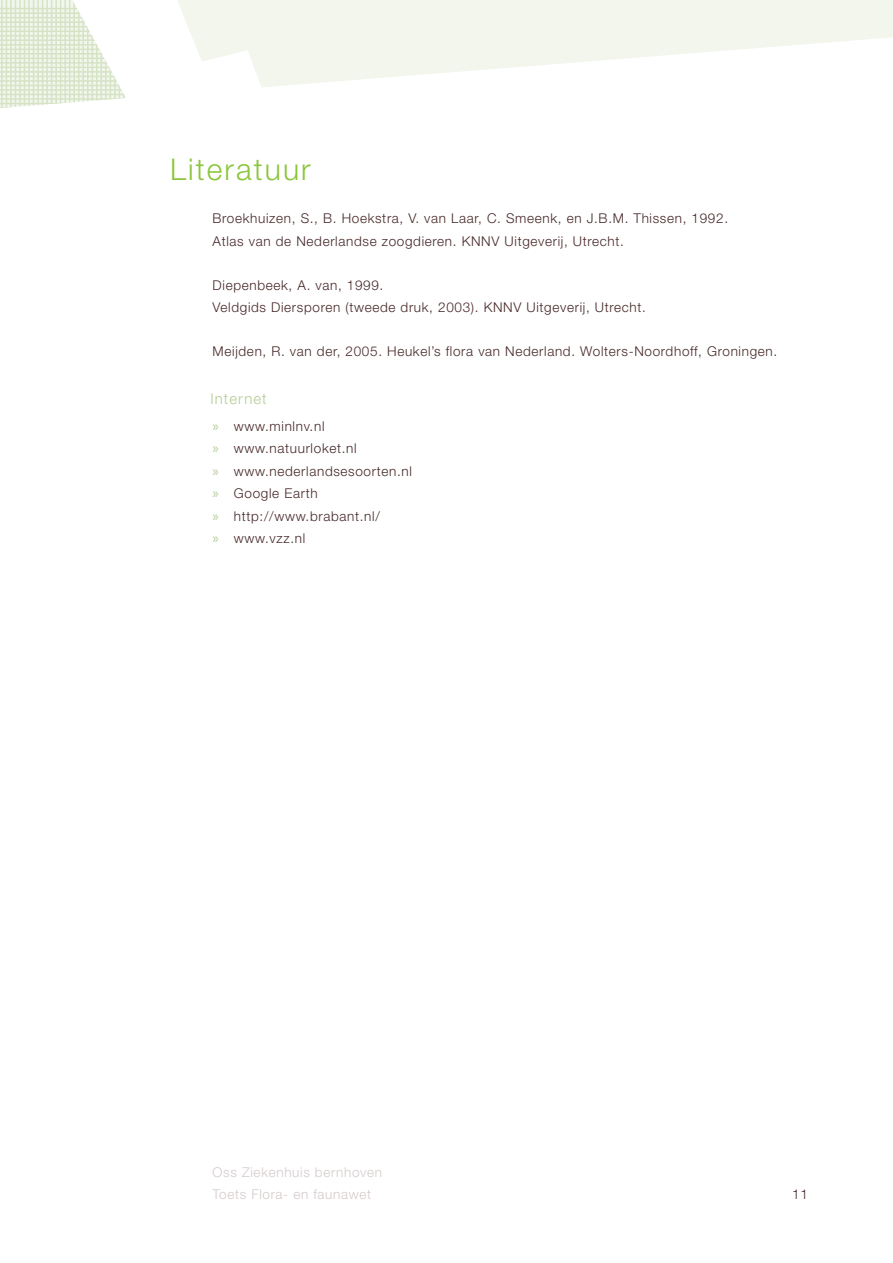
<style>
.page{position:relative;width:893px;height:1263px;background:#fff}
.page>*{position:absolute;margin:0;border:0;box-sizing:border-box;transform-origin:0 0}
.t1{font:300 30px "Helvetica Neue LT Pro";letter-spacing:.07em;color:#8bc63e}
.t2{font:300 15px "Helvetica Neue LT Pro";letter-spacing:.07em;color:#b4cc95}
.t3{font:15px/22.5px "Myriad Pro";color:#b4cc95;text-align:justify}
.lijst{font:300 13.5px/22.5px "Helvetica Neue LT Pro";letter-spacing:.05em;color:#472829}
.t4{font:300 13.5px/22.5px "Helvetica Neue LT Pro";letter-spacing:.05em;color:#d6caca}
</style>
<div class="page">
<svg style="left:177px;top:0;width:716px;height:87px;fill:#f2f6ec"></svg>
<svg style="left:0;top:0;width:126px;height:108px"></svg>
<p class="t1" style="left:170px;top:150px;width:142px">Literatuur</p>
<p class="lijst" style="left:213px;top:207px;width:517px">Broekhuizen, S., B. Hoekstra, V. van Laar, C. Smeenk, en J.B.M. Thissen, 1992.<br>Atlas van de Nederlandse zoogdieren. KNNV Uitgeverij, Utrecht.</p>
<p class="lijst" style="left:213px;top:273px;width:435px">Diepenbeek, A. van, 1999.<br>Veldgids Diersporen (tweede druk, 2003). KNNV Uitgeverij, Utrecht.</p>
<p class="lijst" style="left:213px;top:339px;width:566px">Meijden, R. van der, 2005. Heukel’s flora van Nederland. Wolters-Noordhoff, Groningen.</p>
<p class="t2" style="left:210px;top:389px;width:58px">Internet</p>
<p class="lijst" style="left:234px;top:414px;width:92px">www.minlnv.nl</p>
<p class="lijst" style="left:234px;top:437px;width:124px">www.natuurloket.nl</p>
<p class="lijst" style="left:234px;top:459px;width:179px">www.nederlandsesoorten.nl</p>
<p class="lijst" style="left:234px;top:482px;width:85px">Google Earth</p>
<p class="lijst" style="left:234px;top:504px;width:147px">http://www.brabant.nl/</p>
<p class="lijst" style="left:234px;top:527px;width:73px">www.vzz.nl</p>
<p class="t3" style="left:213px;top:414px;width:8px">» » » » » »</p>
<p class="t4" style="left:213px;top:1160px;width:171px">Oss Ziekenhuis bernhoven<br>Toets Flora- en faunawet</p>
<p class="lijst" style="left:792px;top:1183px;width:17px">11</p>
</div>
